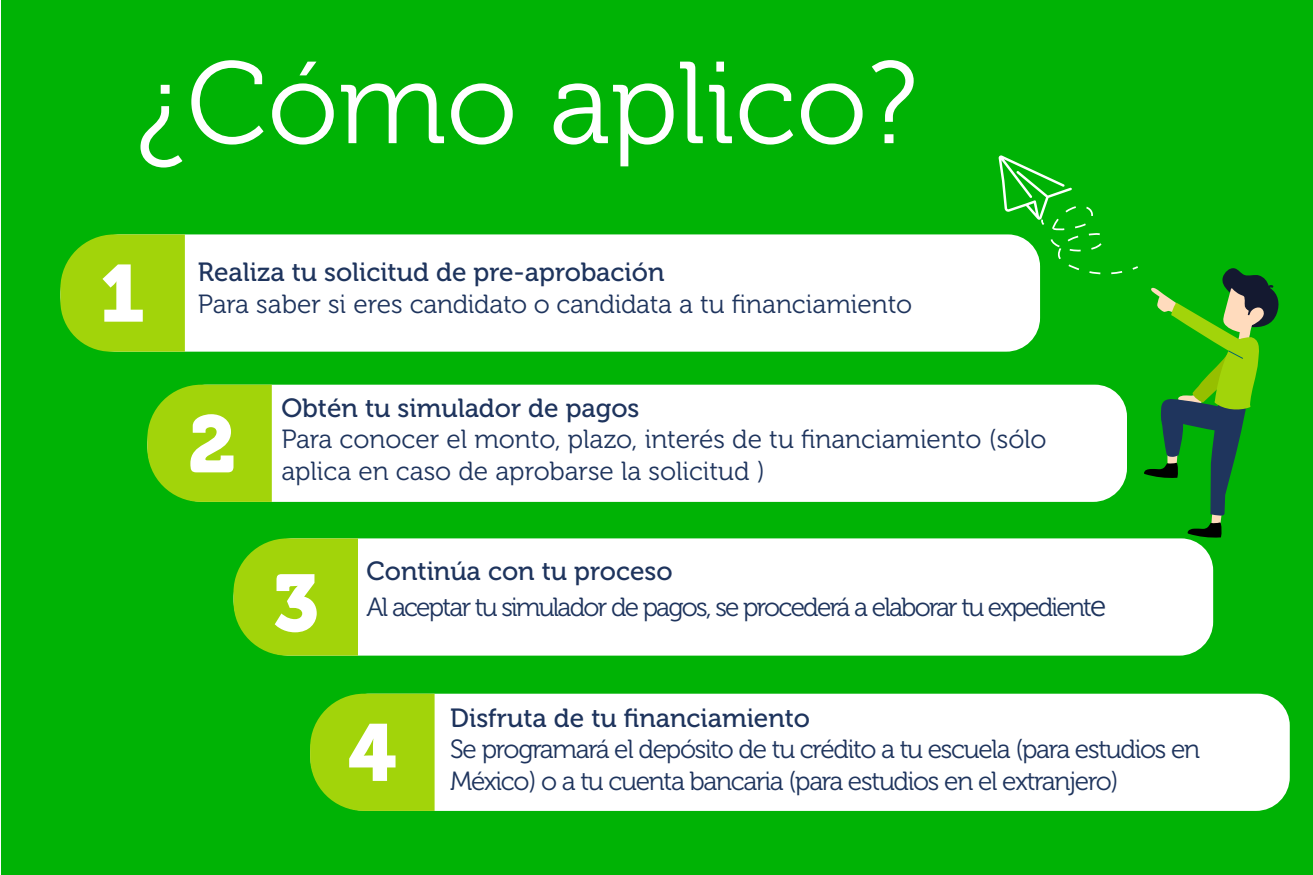
<style>
.page{position:relative;width:1313px;height:875px;background:#fff}
.page>*{position:absolute;margin:0;border:0;box-sizing:border-box;transform-origin:0 0}
.t1{font:116.02px "Museo 300";color:#fff}
.t2{font:26.25px/31.5px "Museo 300";letter-spacing:-.045em;color:#1e345d}
.t3{font:26.25px "Museo 500";color:#1e345d}
.t4{font:26.25px/31.5px "Museo 300";color:#1e345d}
.t5{font:26.25px "Museo 300";letter-spacing:-.065em;color:#1e345d}
.t6{font:26.25px "Museo 300";letter-spacing:-.01em;color:#1e345d}
.s1{font-size:29.75px}
</style>
<div class="page">
<div style="left:2px;top:0;width:1310px;height:875px;background:#00b305"></div>
<div style="left:185px;top:234px;width:813px;height:118px;background:#fff"></div>
<div style="left:272px;top:385px;width:726px;height:117px;background:#fff"></div>
<div style="left:434px;top:694px;width:855px;height:117px;background:#fff"></div>
<div style="left:358px;top:538px;width:855px;height:118px;background:#fff"></div>
<svg style="left:60px;top:234px;width:125px;height:118px;background:#9cd41f"></svg>
<svg style="left:147px;top:385px;width:125px;height:117px;background:#9ed525"></svg>
<svg style="left:233px;top:538px;width:125px;height:118px;background:#9dd524"></svg>
<svg style="left:310px;top:694px;width:124px;height:117px;background:#9dd523"></svg>
<svg style="left:998px;top:155px;width:281px;height:383px"></svg>
<h1 class="t1" style="left:137px;top:41px;width:782px">¿Cómo aplico?</h1>
<p class="t3" style="left:198px;top:258px;width:468px">Realiza tu solicitud de pre-aprobación</p>
<p class="t6" style="left:198px;top:289px;width:716px">Para saber si eres candidato o candidata a tu financiamiento</p>
<p class="t3" style="left:281px;top:393px;width:359px">Obtén tu simulador de pagos</p>
<p class="t4" style="left:281px;top:424px;width:766px">Para conocer el monto, plazo, interés de tu financiamiento (sólo aplica en caso de aprobarse la solicitud )</p>
<p class="t3" style="left:366px;top:556px;width:308px">Continúa con tu proceso</p>
<p class="t5" style="left:366px;top:592px;width:741px">Al aceptar tu simulador de pagos, se procederá a elaborar tu expedient<span class="s1">e</span></p>
<p class="t3" style="left:450px;top:704px;width:361px">Disfruta de tu financiamiento</p>
<p class="t2" style="left:450px;top:734px;width:751px">Se programará el depósito de tu crédito a tu escuela (para estudios en<br>México) o a tu cuenta bancaria (para estudios en el extranjero)</p>
</div>
